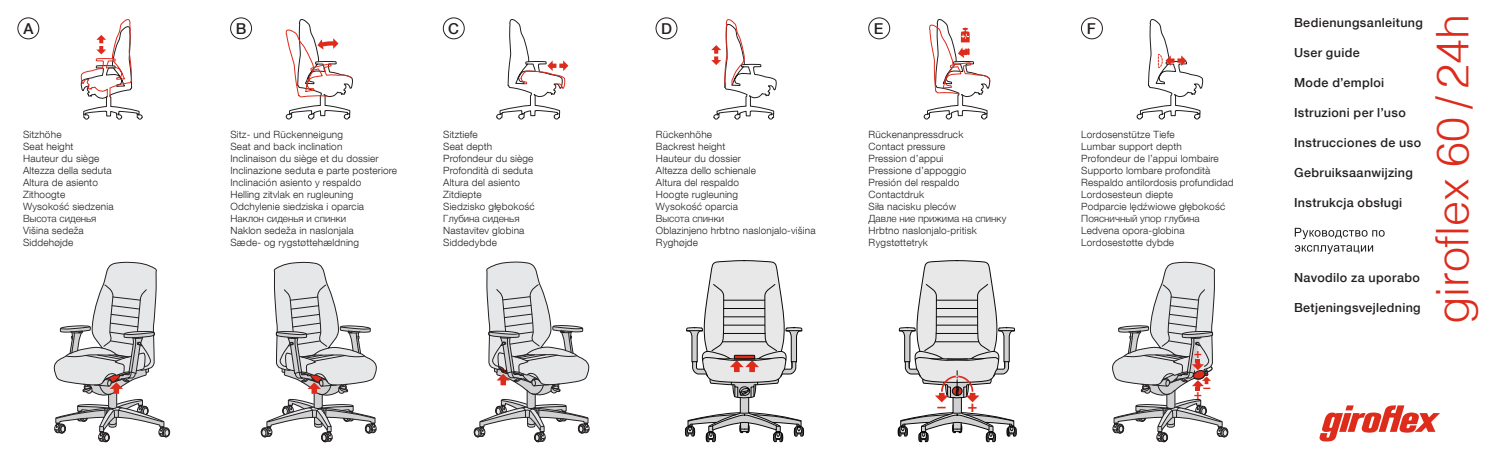
<style>
.page{position:relative;width:1489px;height:461px;background:#fff}
.page>*{position:absolute;margin:0;border:0;box-sizing:border-box;transform-origin:0 0}
.t1{font:300 45px "Helvetica";letter-spacing:-.01em;color:#dd2b1c}
.t2{font:500 16.62px "Helvetica Giroflex Com";color:#dd2b1c}
.t3{font:500 15px "Helvetica Giroflex Com";color:#231f20}
.t4{font:500 13.75px "Helvetica Giroflex Com";color:#dd2b1c}
.t5{font:500 12.5px "Helvetica Giroflex Com";letter-spacing:.01em;color:#231f20}
.t6{font:300 10px "Helvetica Giroflex Com";color:#231f20}
.t7{font:300 10px "Helvetica Neue LTCYR";color:#231f20}
</style>
<div class="page">
<div style="left:18px;top:18px;width:21px;height:21px;border:1px solid #231f20;border-radius:50%"></div>
<div style="left:230px;top:18px;width:22px;height:21px;border:1px solid #231f20;border-radius:50%"></div>
<div style="left:443px;top:18px;width:21px;height:21px;border:1px solid #231f20;border-radius:50%"></div>
<div style="left:656px;top:18px;width:21px;height:21px;border:1px solid #231f20;border-radius:50%"></div>
<div style="left:868px;top:18px;width:21px;height:21px;border:1px solid #231f20;border-radius:50%"></div>
<div style="left:1081px;top:18px;width:21px;height:21px;border:1px solid #231f20;border-radius:50%"></div>
<svg style="left:80px;top:19px;width:63px;height:101px"></svg>
<svg style="left:285px;top:19px;width:68px;height:100px"></svg>
<svg style="left:496px;top:19px;width:72px;height:100px"></svg>
<svg style="left:711px;top:19px;width:66px;height:101px"></svg>
<svg style="left:923px;top:19px;width:67px;height:100px"></svg>
<svg style="left:1136px;top:19px;width:67px;height:100px"></svg>
<svg style="left:684px;top:260px;width:120px;height:183px"></svg>
<svg style="left:897px;top:260px;width:120px;height:183px"></svg>
<svg style="left:260px;top:261px;width:117px;height:182px"></svg>
<svg style="left:473px;top:261px;width:117px;height:182px"></svg>
<svg style="left:1112px;top:262px;width:116px;height:181px"></svg>
<svg style="left:53px;top:261px;width:117px;height:182px"></svg>
<svg style="left:1294px;top:228px;width:90px;height:11px"></svg>
<svg style="left:1294px;top:245px;width:78px;height:9px"></svg>
<svg style="left:1319px;top:405px;width:120px;height:36px"></svg>
<p class="t3" style="left:23px;top:19px;width:12px">A</p>
<p class="t6" style="left:23px;top:129px;width:40px">Sitzhöhe</p>
<p class="t6" style="left:23px;top:141px;width:52px">Seat height</p>
<p class="t6" style="left:23px;top:153px;width:78px">Hauteur du siège</p>
<p class="t6" style="left:23px;top:165px;width:90px">Altezza della seduta</p>
<p class="t6" style="left:23px;top:177px;width:77px">Altura de asiento</p>
<p class="t6" style="left:23px;top:189px;width:44px">Zithoogte</p>
<p class="t6" style="left:23px;top:201px;width:92px">Wysokość siedzenia</p>
<p class="t7" style="left:23px;top:213px;width:75px">Высота сиденья</p>
<p class="t6" style="left:23px;top:225px;width:62px">Višina sedeža</p>
<p class="t6" style="left:23px;top:237px;width:52px">Siddehøjde</p>
<p class="t3" style="left:236px;top:19px;width:12px">B</p>
<p class="t6" style="left:230px;top:129px;width:114px">Sitz- und Rückenneigung</p>
<p class="t6" style="left:230px;top:141px;width:114px">Seat and back inclination</p>
<p class="t6" style="left:230px;top:153px;width:150px">Inclinaison du siège et du dossier</p>
<p class="t6" style="left:230px;top:165px;width:168px">Inclinazione seduta e parte posteriore</p>
<p class="t6" style="left:230px;top:177px;width:132px">Inclinación asiento y respaldo</p>
<p class="t6" style="left:230px;top:189px;width:125px">Helling zitvlak en rugleuning</p>
<p class="t6" style="left:230px;top:201px;width:135px">Odchylenie siedziska i oparcia</p>
<p class="t7" style="left:230px;top:213px;width:117px">Наклон сиденья и спинки</p>
<p class="t6" style="left:230px;top:225px;width:125px">Naklon sedeža in naslonjala</p>
<p class="t6" style="left:230px;top:237px;width:130px">Sæde- og rygstøttehældning</p>
<p class="t3" style="left:448px;top:19px;width:13px">C</p>
<p class="t6" style="left:443px;top:129px;width:36px">Sitztiefe</p>
<p class="t6" style="left:443px;top:141px;width:51px">Seat depth</p>
<p class="t6" style="left:443px;top:153px;width:92px">Profondeur du siège</p>
<p class="t6" style="left:443px;top:165px;width:91px">Profondità di seduta</p>
<p class="t6" style="left:443px;top:177px;width:79px">Altura del asiento</p>
<p class="t6" style="left:443px;top:189px;width:40px">Zitdiepte</p>
<p class="t6" style="left:443px;top:201px;width:93px">Siedzisko głębokość</p>
<p class="t7" style="left:443px;top:213px;width:78px">Глубина сиденья</p>
<p class="t6" style="left:443px;top:225px;width:83px">Nastavitev globina</p>
<p class="t6" style="left:443px;top:237px;width:55px">Siddedybde</p>
<p class="t3" style="left:661px;top:19px;width:13px">D</p>
<p class="t6" style="left:656px;top:129px;width:58px">Rückenhöhe</p>
<p class="t6" style="left:656px;top:141px;width:71px">Backrest height</p>
<p class="t6" style="left:656px;top:153px;width:87px">Hauteur du dossier</p>
<p class="t6" style="left:656px;top:165px;width:102px">Altezza dello schienale</p>
<p class="t6" style="left:656px;top:177px;width:85px">Altura del respaldo</p>
<p class="t6" style="left:656px;top:189px;width:84px">Hoogte rugleuning</p>
<p class="t6" style="left:656px;top:201px;width:84px">Wysokość oparcia</p>
<p class="t7" style="left:656px;top:213px;width:70px">Высота спинки</p>
<p class="t6" style="left:656px;top:225px;width:161px">Oblazinjeno hrbtno naslonjalo-višina</p>
<p class="t6" style="left:656px;top:237px;width:44px">Ryghøjde</p>
<p class="t3" style="left:873px;top:19px;width:11px">E</p>
<p class="t3" style="left:1086px;top:19px;width:11px">F</p>
<p class="t6" style="left:868px;top:129px;width:96px">Rückenanpressdruck</p>
<p class="t6" style="left:868px;top:141px;width:79px">Contact pressure</p>
<p class="t6" style="left:868px;top:153px;width:76px">Pression d’appui</p>
<p class="t6" style="left:868px;top:165px;width:99px">Pressione d’appoggio</p>
<p class="t6" style="left:868px;top:177px;width:92px">Presión del respaldo</p>
<p class="t6" style="left:868px;top:189px;width:57px">Contactdruk</p>
<p class="t6" style="left:868px;top:201px;width:89px">Siła nacisku pleców</p>
<p class="t7" style="left:868px;top:213px;width:139px">Давле ние прижима на спинку</p>
<p class="t6" style="left:868px;top:225px;width:110px">Hrbtno naslonjalo-pritisk</p>
<p class="t6" style="left:868px;top:237px;width:61px">Rygstøttetryk</p>
<p class="t2" style="left:937px;top:396px;width:42px">– +</p>
<p class="t6" style="left:1081px;top:129px;width:95px">Lordosenstütze Tiefe</p>
<p class="t6" style="left:1081px;top:141px;width:102px">Lumbar support depth</p>
<p class="t6" style="left:1081px;top:153px;width:139px">Profondeur de l’appui lombaire</p>
<p class="t6" style="left:1081px;top:165px;width:131px">Supporto lombare profondità</p>
<p class="t6" style="left:1081px;top:177px;width:154px">Respaldo antilordosis profundidad</p>
<p class="t6" style="left:1081px;top:189px;width:93px">Lordosesteun diepte</p>
<p class="t6" style="left:1081px;top:201px;width:146px">Podparcie lędźwiowe głębokość</p>
<p class="t7" style="left:1081px;top:213px;width:120px">Поясничный упор глубина</p>
<p class="t6" style="left:1081px;top:225px;width:105px">Ledvena opora-globina</p>
<p class="t6" style="left:1081px;top:237px;width:95px">Lordosestøtte dybde</p>
<p class="t4" style="left:1193px;top:345px;width:10px">+</p>
<p class="t4" style="left:1203px;top:379px;width:9px">–</p>
<p class="t4" style="left:1193px;top:386px;width:10px">+</p>
<p class="t5" style="left:1293px;top:15px;width:131px">Bedienungsanleitung</p>
<p class="t5" style="left:1293px;top:45px;width:67px">User guide</p>
<p class="t5" style="left:1293px;top:75px;width:92px">Mode d’emploi</p>
<p class="t5" style="left:1293px;top:105px;width:114px">Istruzioni per l’uso</p>
<p class="t5" style="left:1293px;top:135px;width:129px">Instrucciones de uso</p>
<p class="t5" style="left:1293px;top:165px;width:121px">Gebruiksaanwijzing</p>
<p class="t5" style="left:1293px;top:195px;width:110px">Instrukcja obsługi</p>
<p class="t5" style="left:1293px;top:270px;width:128px">Navodilo za uporabo</p>
<p class="t5" style="left:1293px;top:300px;width:128px">Betjeningsvejledning</p>
<h1 class="t1" style="left:1433px;top:324px;width:311px;rotate:-90deg">giroflex 60 / 24h</h1>
</div>
